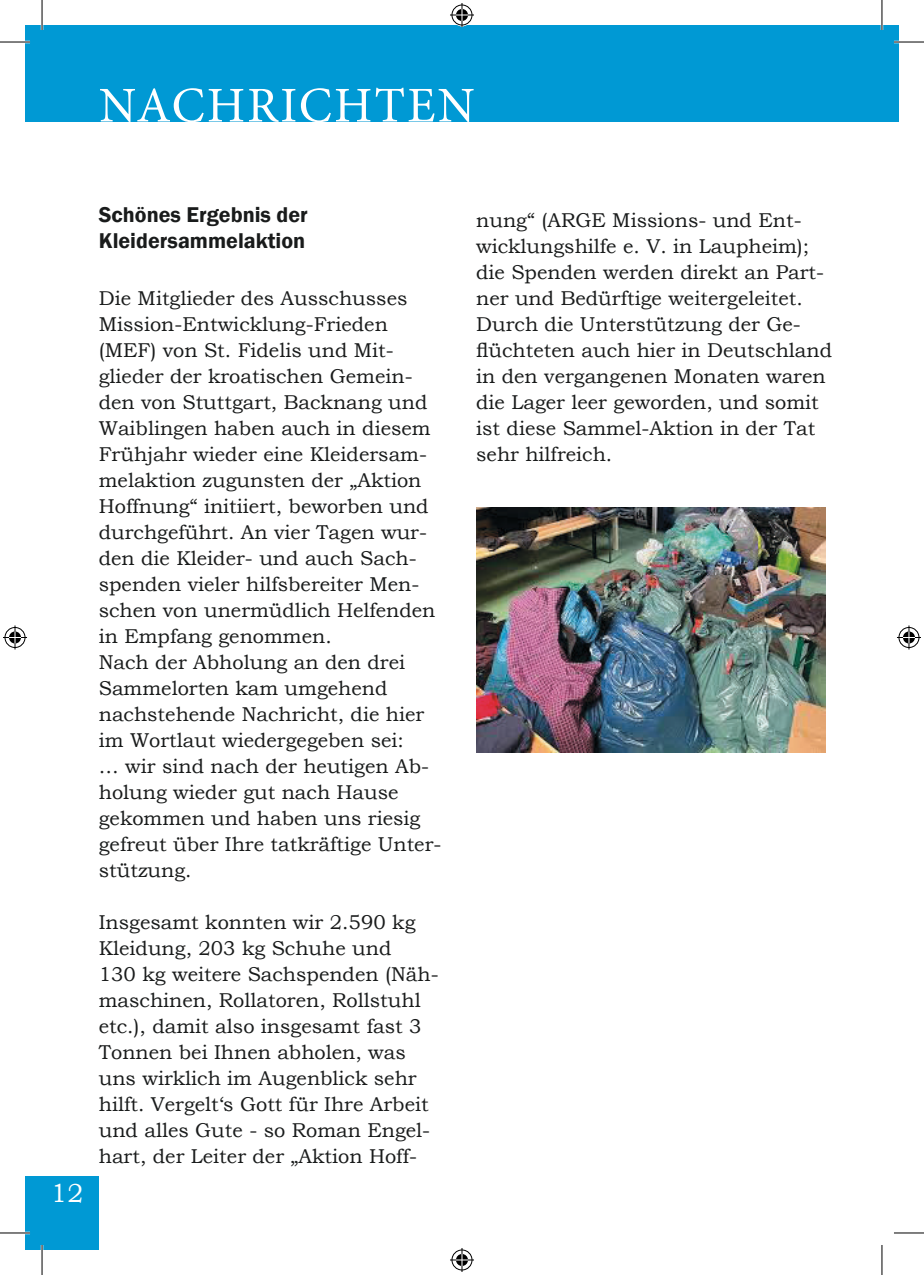
<style>
.page{position:relative;width:924px;height:1275px;background:#fff}
.page>*{position:absolute;margin:0;border:0;box-sizing:border-box;transform-origin:0 0}
.t1{font:50px "Minion Pro";letter-spacing:.04em;color:#fff}
.t2{font:26px "Bookman Old Style";color:#fff}
.Zwischenüberschrift{font:600 22px "Franklin Gothic";color:#191b1b}
.Fließtext{font:20px/26px "Bookman Old Style";color:#191b1b}
</style>
<div class="page">
<div style="left:25px;top:1176px;width:74px;height:74px;background:#0099d4"></div>
<div style="left:25px;top:25px;width:856px;height:96px;background:#0099d4"></div>
<div style="left:881px;top:25px;width:17px;height:96px;background:#0099d4"></div>
<img style="left:476px;top:507px;width:348px;height:245px">
<hr style="left:0;top:41px;width:30px;height:2px;background:#fff">
<hr style="left:893px;top:41px;width:30px;height:2px;background:#fff">
<hr style="left:0;top:1231px;width:30px;height:3px;background:#fff">
<hr style="left:41px;top:0;width:2px;height:30px;background:#fff">
<hr style="left:41px;top:1245px;width:2px;height:30px;background:#fff">
<hr style="left:880px;top:0;width:2px;height:30px;background:#fff">
<hr style="left:0;top:42px;width:30px;height:1px;background:#000">
<hr style="left:893px;top:42px;width:30px;height:1px;background:#000">
<hr style="left:0;top:1232px;width:30px;height:1px;background:#000">
<hr style="left:893px;top:1232px;width:30px;height:1px;background:#000">
<hr style="left:42px;top:0;width:1px;height:30px;background:#000">
<hr style="left:42px;top:1245px;width:1px;height:30px;background:#000">
<hr style="left:881px;top:0;width:1px;height:30px;background:#000">
<hr style="left:881px;top:1245px;width:1px;height:30px;background:#000">
<svg style="left:450px;top:3px;width:24px;height:24px"></svg>
<svg style="left:450px;top:1248px;width:24px;height:24px"></svg>
<svg style="left:3px;top:625px;width:24px;height:24px"></svg>
<svg style="left:897px;top:625px;width:23px;height:24px"></svg>
<h1 class="t1" style="left:99px;top:72px;width:377px">NACHRICHTEN</h1>
<h2 class="t2" style="left:51px;top:1176px;width:34px">12</h2>
<p class="Zwischenüberschrift" style="left:99px;top:201px;width:210px">Schönes Ergebnis der</p>
<p class="Zwischenüberschrift" style="left:99px;top:227px;width:208px">Kleidersammelaktion</p>
<p class="Fließtext" style="left:99px;top:285px;width:338px">Die Mitglieder des Ausschusses<br>Mission-Entwicklung-Frieden (MEF) von St. Fidelis und Mit&shy;glieder der kroatischen Gemein&shy;den von Stuttgart, Backnang und<br>Waiblingen haben auch in diesem<br>Frühjahr wieder eine Kleidersam&shy;melaktion zugunsten der „Aktion<br>Hoffnung“ initiiert, beworben und durchgeführt. An vier Tagen wur&shy;den die Kleider- und auch Sach&shy;spenden vieler hilfsbereiter Men&shy;schen von unermüdlich Helfenden in Empfang genommen.</p>
<p class="Fließtext" style="left:99px;top:649px;width:327px">Nach der Abholung an den drei<br>Sammelorten kam umgehend nachstehende Nachricht, die hier im Wortlaut wiedergegeben sei:</p>
<p class="Fließtext" style="left:99px;top:753px;width:344px">… wir sind nach der heutigen Ab&shy;holung wieder gut nach Hause gekommen und haben uns riesig gefreut über Ihre tatkräftige Unter&shy;stützung.</p>
<p class="Fließtext" style="left:99px;top:909px;width:318px">Insgesamt konnten wir 2.590 kg<br>Kleidung, 203 kg Schuhe und</p>
<p class="Fließtext" style="left:99px;top:961px;width:341px">130 kg weitere Sachspenden (Näh&shy;maschinen, Rollatoren, Rollstuhl etc.), damit also insgesamt fast 3<br>Tonnen bei Ihnen abholen, was uns wirklich im Augenblick sehr hilft. Vergelt‘s Gott für Ihre Arbeit und alles Gute - so Roman Engel&shy;hart, der Leiter der „Aktion Hoff-</p>
<p class="Fließtext" style="left:476px;top:207px;width:357px">nung“ (ARGE Missions- und Ent&shy;wicklungshilfe e. V. in Laupheim); die Spenden werden direkt an Part&shy;ner und Bedürftige weitergeleitet.<br>Durch die Unterstützung der Ge&shy;flüchteten auch hier in Deutschland in den vergangenen Monaten waren die Lager leer geworden, und somit ist diese Sammel-Aktion in der Tat sehr hilfreich.</p>
</div>
